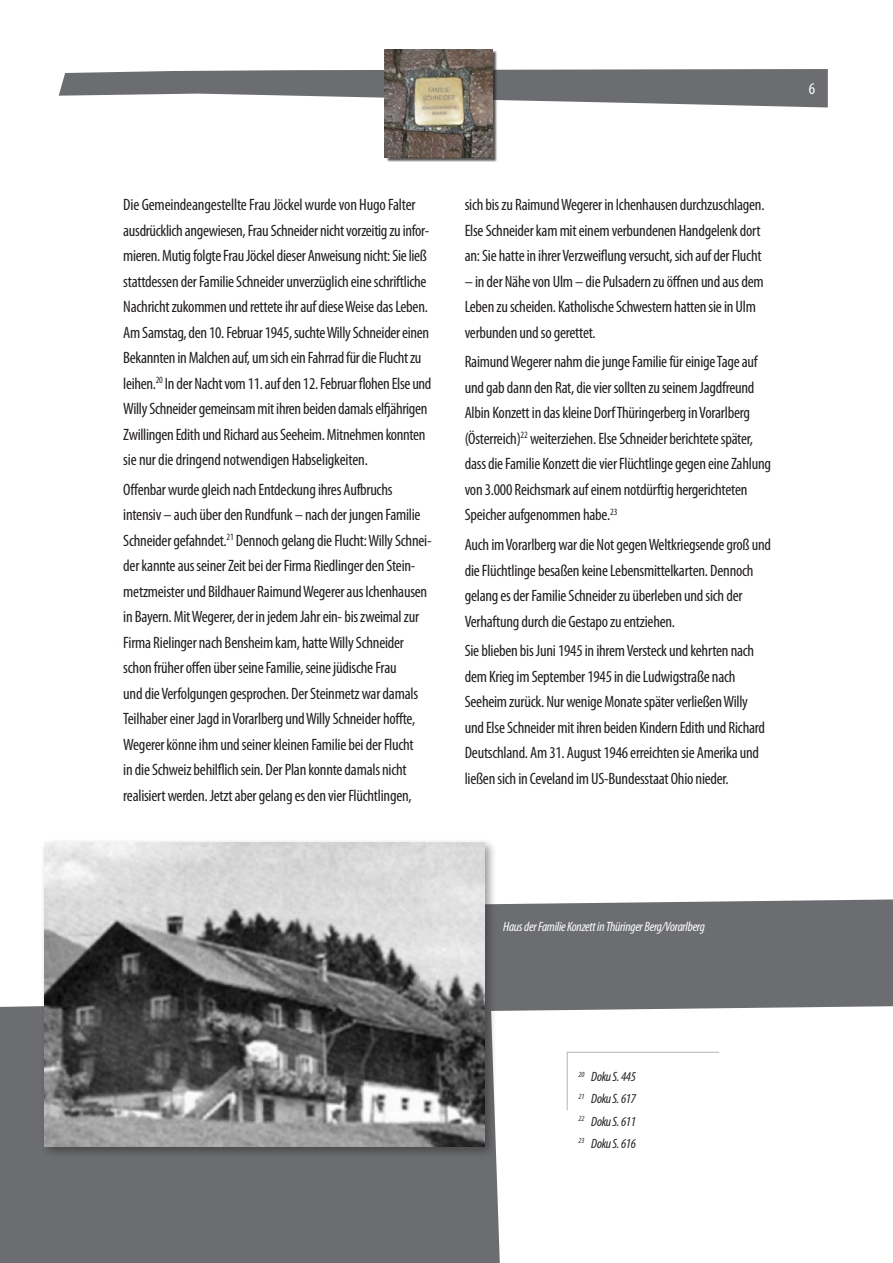
<style>
.page{position:relative;width:893px;height:1263px;background:#fff}
.page>*{position:absolute;margin:0;border:0;box-sizing:border-box;transform-origin:0 0}
.Subheads_versal_kurs{font:condensed 16.5px/25.5px "Myriad Pro";letter-spacing:-.015em;color:#231f20}
.t1{font:condensed 16.5px "Myriad Pro";color:#fff}
.t2{font:italic condensed 13.5px "Myriad Pro";letter-spacing:-.02em;color:#fff}
.t3{font:italic condensed 13.5px "Myriad Pro";letter-spacing:-.02em;color:#231f20}
</style>
<div class="page">
<svg style="left:59px;top:69px;width:769px;height:38px"></svg>
<div style="left:386px;top:51px;width:112px;height:111px;background:#231f20;opacity:.75"></div>
<img style="left:385px;top:50px;width:108px;height:107px">
<svg style="left:566px;top:1051px;width:154px;height:60px"></svg>
<div style="left:497px;top:899px;width:396px;height:112px;background:#6c6d70"></div>
<div style="left:0;top:998px;width:500px;height:265px;background:#6c6d70"></div>
<div style="left:40px;top:838px;width:457px;height:321px;background:#231f20;opacity:.45"></div>
<img style="left:44px;top:842px;width:441px;height:305px">
<p class="t1" style="left:809px;top:79px;width:8px">6</p>
<p class="Subheads_versal_kurs" style="left:123px;top:192px;width:310px">Die Gemeindeangestellte Frau Jöckel wurde von Hugo Falter ausdrücklich angewiesen, Frau Schneider nicht vorzeitig zu infor&shy;mieren. Mutig folgte Frau Jöckel dieser Anweisung nicht: Sie ließ stattdessen der Familie Schneider unverzüglich eine schriftliche Nachricht zukommen und rettete ihr auf diese Weise das Leben.<br>Am Samstag, den 10. Februar 1945, suchte Willy Schneider einen Bekannten in Malchen auf, um sich ein Fahrrad für die Flucht zu leihen.<sup>20</sup> In der Nacht vom 11. auf den 12. Februar flohen Else und Willy Schneider gemeinsam mit ihren beiden damals elfjährigen Zwillingen Edith und Richard aus Seeheim. Mitnehmen konnten sie nur die dringend notwendigen Habseligkeiten.</p>
<p class="Subheads_versal_kurs" style="left:123px;top:476px;width:310px">Offenbar wurde gleich nach Entdeckung ihres Aufbruchs intensiv – auch über den Rundfunk – nach der jungen Familie Schneider gefahndet.<sup>21</sup> Dennoch gelang die Flucht: Willy Schnei&shy;der kannte aus seiner Zeit bei der Firma Riedlinger den Stein&shy;metzmeister und Bildhauer Raimund Wegerer aus Ichenhausen in Bayern. Mit Wegerer, der in jedem Jahr ein- bis zweimal zur Firma Rielinger nach Bensheim kam, hatte Willy Schneider schon früher offen über seine Familie, seine jüdische Frau<br>und die Verfolgungen gesprochen. Der Steinmetz war damals Teilhaber einer Jagd in Vorarlberg und Willy Schneider hoffte, Wegerer könne ihm und seiner kleinen Familie bei der Flucht<br>in die Schweiz behilflich sein. Der Plan konnte damals nicht realisiert werden. Jetzt aber gelang es den vier Flüchtlingen,</p>
<p class="Subheads_versal_kurs" style="left:465px;top:192px;width:301px">sich bis zu Raimund Wegerer in Ichenhausen durchzuschlagen.<br>Else Schneider kam mit einem verbundenen Handgelenk dort an: Sie hatte in ihrer Verzweiflung versucht, sich auf der Flucht</p>
<p class="Subheads_versal_kurs" style="left:465px;top:268px;width:300px">– in der Nähe von Ulm – die Pulsadern zu öffnen und aus dem<br>Leben zu scheiden. Katholische Schwestern hatten sie in Ulm verbunden und so gerettet.</p>
<p class="Subheads_versal_kurs" style="left:465px;top:349px;width:308px">Raimund Wegerer nahm die junge Familie für einige Tage auf und gab dann den Rat, die vier sollten zu seinem Jagdfreund Albin Konzett in das kleine Dorf Thüringerberg in Vorarlberg (Österreich)<sup>22</sup> weiterziehen. Else Schneider berichtete später, dass die Familie Konzett die vier Flüchtlinge gegen eine Zahlung von 3.000 Reichsmark auf einem notdürftig hergerichteten Speicher aufgenommen habe.<sup>23</sup></p>
<p class="Subheads_versal_kurs" style="left:465px;top:532px;width:308px">Auch im Vorarlberg war die Not gegen Weltkriegsende groß und die Flüchtlinge besaßen keine Lebensmittelkarten. Dennoch gelang es der Familie Schneider zu überleben und sich der Verhaftung durch die Gestapo zu entziehen.</p>
<p class="Subheads_versal_kurs" style="left:465px;top:638px;width:302px">Sie blieben bis Juni 1945 in ihrem Versteck und kehrten nach dem Krieg im September 1945 in die Ludwigstraße nach Seeheim zurück. Nur wenige Monate später verließen Willy und Else Schneider mit ihren beiden Kindern Edith und Richard Deutschland. Am 31. August 1946 erreichten sie Amerika und ließen sich in Ceveland im US-Bundesstaat Ohio nieder.</p>
<p class="t2" style="left:503px;top:918px;width:203px">Haus der Familie Konzett in Thüringer Berg/Vorarlberg</p>
<p class="t3" style="left:578px;top:1068px;width:59px"><sup>20</sup> Doku S. 445</p>
<p class="t3" style="left:578px;top:1091px;width:59px"><sup>21</sup> Doku S. 617</p>
<p class="t3" style="left:578px;top:1113px;width:59px"><sup>22</sup> Doku S. 611</p>
<p class="t3" style="left:578px;top:1135px;width:59px"><sup>23</sup> Doku S. 616</p>
</div>
